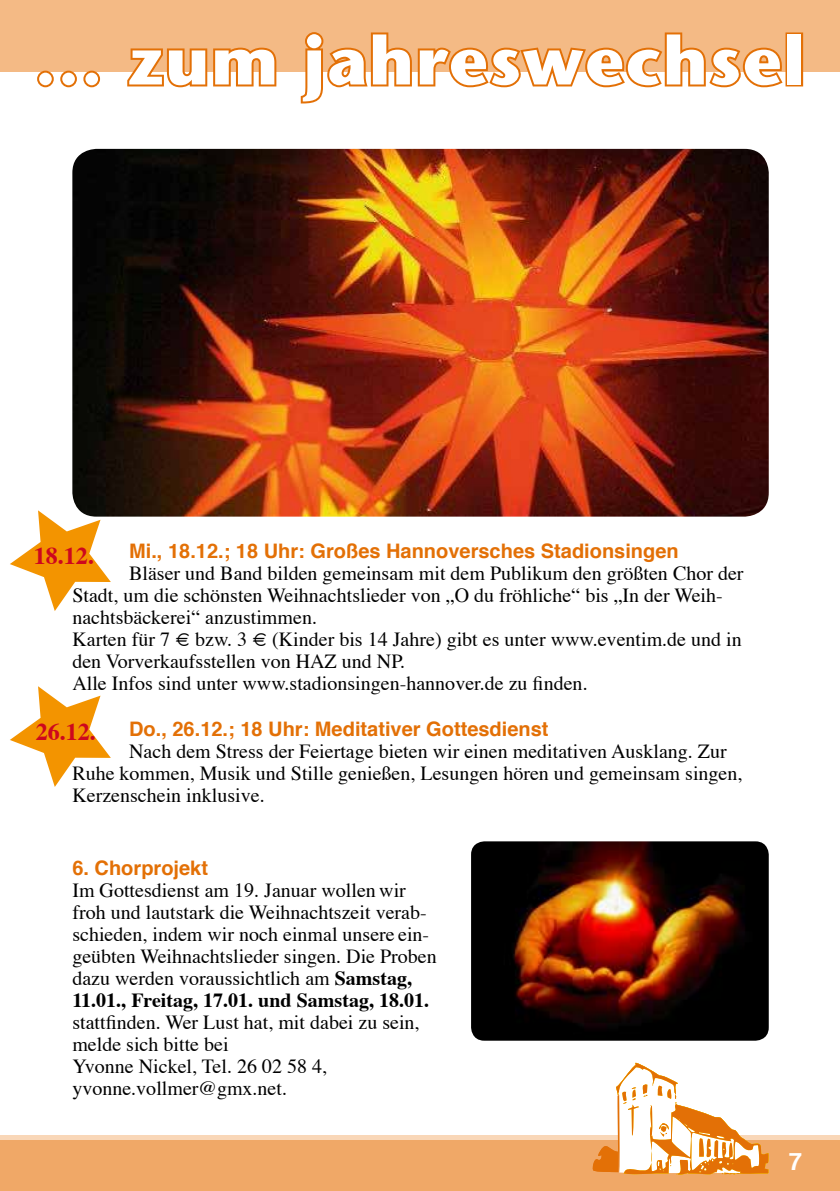
<style>
.page{position:relative;width:840px;height:1191px;background:#fff}
.page>*{position:absolute;margin:0;border:0;box-sizing:border-box;transform-origin:0 0}
.t1{font:700 68px "Stone Sans";letter-spacing:.025em;color:#fff}
.t2{font:700 24px "Times";color:#cd071e}
.t3{font:700 24px "Helvetica";color:#fff}
.t4{font:20px/22px "Times";color:#000}
.t5{font:700 20px "Helvetica";color:#e37006}
.s1{font-weight:700}
</style>
<div class="page">
<div style="left:0;top:0;width:839px;height:72px;background:#f4ba85"></div>
<div style="left:0;top:1137px;width:839px;height:54px;background:#f0a867"></div>
<div style="left:0;top:1135px;width:839px;height:5px;background:#f9d7b8"></div>
<img style="left:72px;top:149px;width:696px;height:367px">
<svg style="left:10px;top:686px;width:101px;height:101px"></svg>
<svg style="left:10px;top:510px;width:101px;height:101px"></svg>
<div style="left:37px;top:71px;width:17px;height:16px;border:4px solid #e37006;border-radius:50%"></div>
<div style="left:60px;top:71px;width:17px;height:16px;border:4px solid #e37006;border-radius:50%"></div>
<div style="left:83px;top:71px;width:17px;height:16px;border:4px solid #e37006;border-radius:50%"></div>
<svg style="left:127px;top:47px;width:150px;height:41px"></svg>
<svg style="left:300px;top:32px;width:483px;height:72px"></svg>
<div style="left:785px;top:32px;width:17px;height:54px;border:4px solid #e37006"></div>
<img style="left:471px;top:841px;width:297px;height:199px">
<svg style="left:592px;top:1062px;width:176px;height:113px"></svg>
<h1 class="t1" style="left:35px;top:20px;width:771px">... zum jahreswechsel</h1>
<p class="t5" style="left:129px;top:535px;width:551px">Mi., 18.12.; 18 Uhr: Großes Hannoversches Stadionsingen</p>
<p class="t4" style="left:72px;top:561px;width:672px;text-indent:57px">Bläser und Band bilden gemeinsam mit dem Publikum den größten Chor der Stadt, um die schönsten Weihnachtslieder von „O du fröhliche“ bis „In der Weih&shy;nachtsbäckerei“ anzustimmen.<br>Karten für 7 € bzw. 3 € (Kinder bis 14 Jahre) gibt es unter www.eventim.de und in den Vorverkaufsstellen von HAZ und NP.<br>Alle Infos sind unter www.stadionsingen-hannover.de zu finden.</p>
<p class="t5" style="left:129px;top:712px;width:420px">Do., 26.12.; 18 Uhr: Meditativer Gottesdienst</p>
<p class="t4" style="left:72px;top:738px;width:671px;text-indent:57px">Nach dem Stress der Feiertage bieten wir einen meditativen Ausklang. Zur<br>Ruhe kommen, Musik und Stille genießen, Lesungen hören und gemeinsam singen,<br>Kerzenschein inklusive.</p>
<p class="t2" style="left:34px;top:533px;width:61px">18.12.</p>
<p class="t2" style="left:36px;top:709px;width:61px">26.12.</p>
<p class="t5" style="left:72px;top:851px;width:137px">6. Chorprojekt</p>
<p class="t4" style="left:72px;top:877px;width:366px">Im Gottesdienst am 19. Januar wollen wir froh und lautstark die Weihnachtszeit verab&shy;schieden, indem wir noch einmal unsere ein&shy;geübten Weihnachtslieder singen. Die Proben dazu werden voraussichtlich am <span class="s1">Samstag, 11.01., Freitag, 17.01. und Samstag, 18.01.</span></p>
<p class="t4" style="left:72px;top:1009px;width:348px">stattfinden. Wer Lust hat, mit dabei zu sein, melde sich bitte bei<br>Yvonne Nickel, Tel. 26 02 58 4, yvonne.vollmer@gmx.net.</p>
<p class="t3" style="left:788px;top:1142px;width:15px">7</p>
</div>
